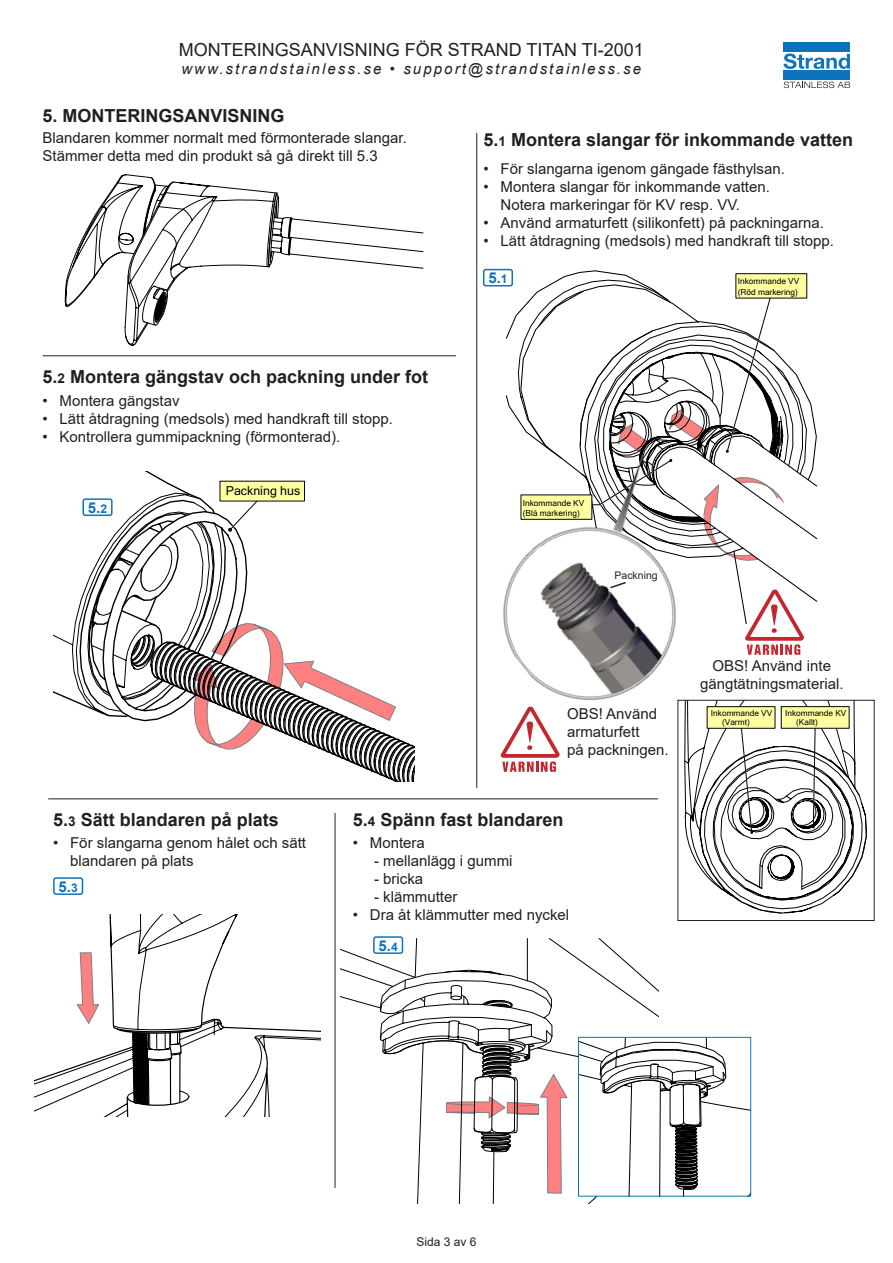
<style>
.page{position:relative;width:893px;height:1263px;background:#fff}
.page>*{position:absolute;margin:0;border:0;box-sizing:border-box;transform-origin:0 0}
.t1{font:700 18px "Arial";color:#231f20}
.t2{font:18px "Arial";color:#231f20}
.Punktformat{font:15px/18px "Arial";color:#231f20}
.t3{font:italic 15px "Arial";letter-spacing:.14em;color:#231f20}
.t4{font:700 15px "Arial";color:#0c74bc}
.t5{font:12.45px "Microsoft Sans Serif";color:#000}
.t6{font:12px "Arial";color:#231f20}
.Sidnummer{font:10.5px "Arial";color:#231f20}
.t7{font:8.4px/10.1px "Microsoft Sans Serif";color:#000}
.t8{font:8.25px/8.2px "Microsoft Sans Serif";color:#000}
.s1{font-size:13.5px}
.s2{font-size:12px}
</style>
<div class="page">
<div style="left:784px;top:43px;width:66px;height:9px;background:#0c74bc"></div>
<div style="left:784px;top:70px;width:66px;height:10px;background:#0c74bc"></div>
<svg style="left:784px;top:53px;width:66px;height:16px"></svg>
<svg style="left:784px;top:82px;width:66px;height:6px"></svg>
<div style="left:483px;top:269px;width:30px;height:17px;border:2px solid #0c74bc;border-radius:2px"></div>
<svg style="left:500px;top:734px;width:60px;height:38px"></svg>
<div style="left:373px;top:936px;width:30px;height:18px;border:2px solid #0c74bc;border-radius:2px"></div>
<svg style="left:64px;top:174px;width:360px;height:172px"></svg>
<svg style="left:53px;top:471px;width:361px;height:310px"></svg>
<div style="left:220px;top:481px;width:84px;height:20px;background:#ffffa1"></div>
<img style="left:477px;top:453px;width:278px;height:281px">
<svg style="left:505px;top:270px;width:313px;height:385px"></svg>
<hr style="left:476px;top:133px;width:1px;height:655px;background:#231f20">
<hr style="left:43px;top:355px;width:413px;height:1px;background:#231f20">
<hr style="left:335px;top:813px;width:1px;height:375px;background:#231f20">
<hr style="left:48px;top:799px;width:610px;height:1px;background:#231f20">
<svg style="left:684px;top:702px;width:183px;height:212px"></svg>
<div style="left:707px;top:707px;width:68px;height:21px;background:#ffffa1"></div>
<div style="left:707px;top:706px;width:68px;height:23px;border:1px solid #050505"></div>
<div style="left:678px;top:700px;width:196px;height:221px;border:1px solid #231f20"></div>
<svg style="left:34px;top:798px;width:286px;height:319px"></svg>
<svg style="left:340px;top:938px;width:411px;height:266px"></svg>
<div style="left:578px;top:1037px;width:173px;height:159px;border:1px solid #0c74bc"></div>
<p class="t2" style="left:179px;top:37px;width:467px">MONTERINGSANVISNING FÖR STRAND TITAN TI-2001</p>
<p class="t3" style="left:181px;top:59px;width:461px">www.strandstainless.se • support@strandstainless.se</p>
<p class="t1" style="left:43px;top:103px;width:244px">5. MONTERINGSANVISNING</p>
<p class="Punktformat" style="left:43px;top:129px;width:366px">Blandaren kommer normalt med förmonterade slangar.<br>Stämmer detta med din produkt så gå direkt till 5.3</p>
<p class="t1" style="left:43px;top:364px;width:387px">5.<span class="s1">2</span> Montera gängstav och packning under fot</p>
<p class="Punktformat" style="left:43px;top:392px;width:139px">• Montera gängstav</p>
<p class="Punktformat" style="left:43px;top:410px;width:352px">• Lätt åtdragning (medsols) med handkraft till stopp.</p>
<p class="Punktformat" style="left:43px;top:428px;width:299px">• Kontrollera gummipackning (förmonterad).</p>
<p class="t4" style="left:88px;top:497px;width:21px">5.<span class="s2">2</span></p>
<p class="t5" style="left:226px;top:483px;width:76px">Packning hus</p>
<p class="t1" style="left:484px;top:127px;width:371px">5.<span class="s1">1</span> Montera slangar för inkommande vatten</p>
<p class="Punktformat" style="left:484px;top:160px;width:303px">• För slangarna igenom gängade fästhylsan.</p>
<p class="Punktformat" style="left:501px;top:178px;width:271px;text-indent:-17px">• Montera slangar för inkommande vatten.<br>Notera markeringar för KV resp. VV.</p>
<p class="Punktformat" style="left:484px;top:214px;width:342px">• Använd armaturfett (silikonfett) på packningarna.</p>
<p class="Punktformat" style="left:484px;top:232px;width:352px">• Lätt åtdragning (medsols) med handkraft till stopp.</p>
<p class="t4" style="left:488px;top:267px;width:21px">5.<span class="s2">1</span></p>
<p class="t7" style="left:738px;top:276px;width:63px">Inkommande VV (Röd markering)</p>
<p class="t7" style="left:523px;top:497px;width:63px">Inkommande KV (Blå markering)</p>
<p class="Sidnummer" style="left:614px;top:568px;width:45px">Packning</p>
<p class="Punktformat" style="left:567px;top:704px;width:92px">OBS! Använd armaturfett</p>
<p class="Punktformat" style="left:567px;top:740px;width:103px">på packningen.</p>
<p class="Punktformat" style="left:713px;top:657px;width:120px">OBS! Använd inte</p>
<p class="Punktformat" style="left:700px;top:675px;width:145px">gängtätningsmaterial.</p>
<p class="t8" style="left:722px;top:709px;width:52px;text-indent:-11px">Inkommande VV (Varmt)</p>
<p class="t8" style="left:796px;top:709px;width:52px;text-indent:-11px">Inkommande KV (Kallt)</p>
<p class="t1" style="left:53px;top:807px;width:227px">5.<span class="s1">3</span> Sätt blandaren på plats</p>
<p class="Punktformat" style="left:70px;top:834px;width:237px;text-indent:-17px">• För slangarna genom hålet och sätt blandaren på plats</p>
<p class="t4" style="left:59px;top:876px;width:21px">5.<span class="s2">3</span></p>
<p class="t1" style="left:353px;top:806px;width:212px">5.<span class="s1">4</span> Spänn fast blandaren</p>
<p class="Punktformat" style="left:353px;top:833px;width:74px">• Montera</p>
<p class="Punktformat" style="left:374px;top:851px;width:140px">- mellanlägg i gummi</p>
<p class="Punktformat" style="left:374px;top:869px;width:51px">- bricka</p>
<p class="Punktformat" style="left:374px;top:887px;width:85px">- klämmutter</p>
<p class="Punktformat" style="left:353px;top:905px;width:218px">• Dra åt klämmutter med nyckel</p>
<p class="t4" style="left:379px;top:935px;width:21px">5.<span class="s2">4</span></p>
<p class="t6" style="left:416px;top:1233px;width:62px">Sida 3 av 6</p>
</div>
